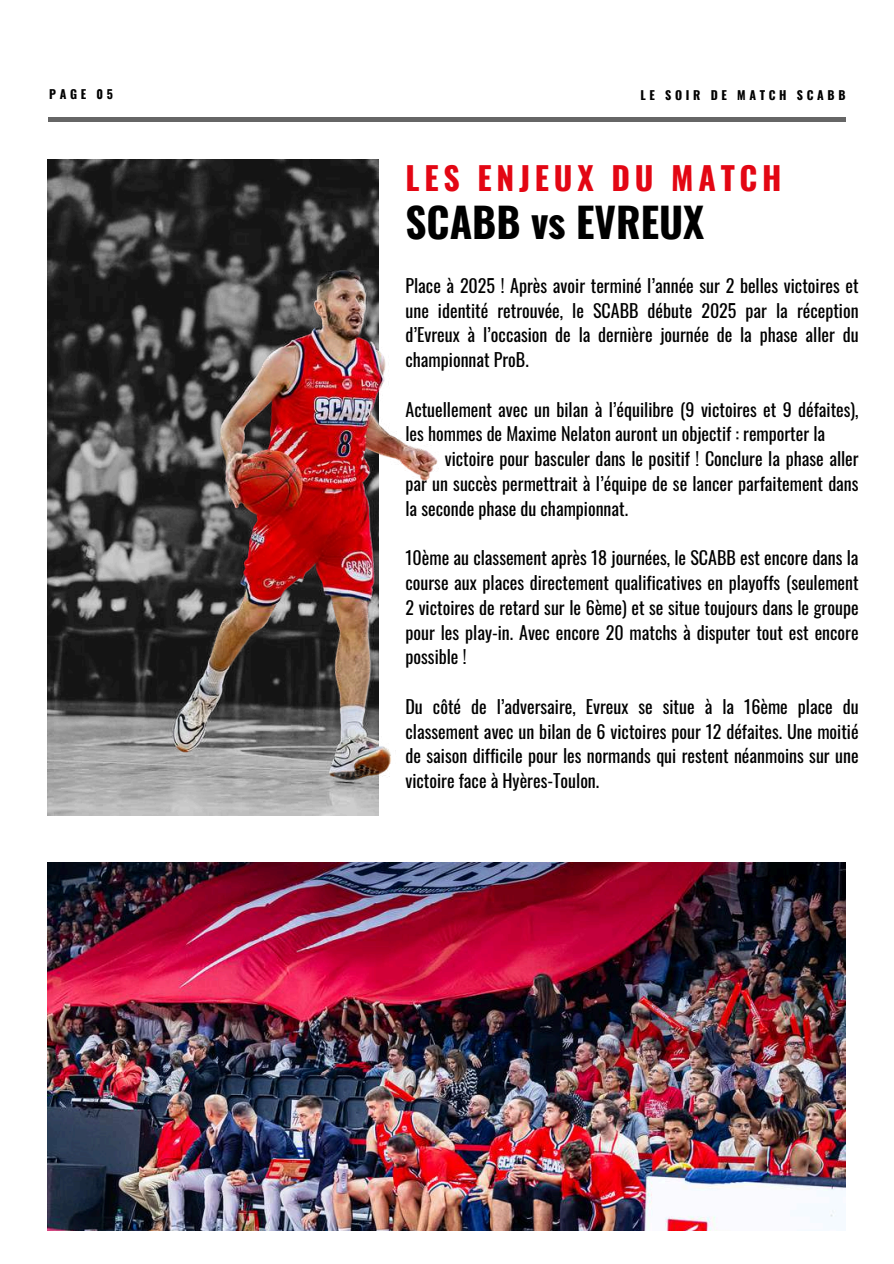
<style>
.page{position:relative;width:894px;height:1264px;background:#fff}
.page>*{position:absolute;margin:0;border:0;box-sizing:border-box;transform-origin:0 0}
.t1{font:700 40.95px "Oswald";color:#000}
.t2{font:700 31.8px "Oswald";letter-spacing:.15em;color:#e30613}
.t3{font:18px/24.8px "Oswald";color:#000;text-align:justify}
.t4{font:700 12.15px "Oswald";letter-spacing:.3em;color:#000}
</style>
<div class="page">
<hr style="left:48px;top:118px;width:796px;height:3px;background:#666">
<img style="left:48px;top:862px;width:796px;height:368px">
<img style="left:48px;top:159px;width:331px;height:76px">
<img style="left:48px;top:235px;width:390px;height:580px">
<p class="t4" style="left:49px;top:85px;width:65px">PAGE 05</p>
<p class="t4" style="left:640px;top:85px;width:206px">LE SOIR DE MATCH SCABB</p>
<h2 class="t2" style="left:405px;top:153px;width:377px">LES ENJEUX DU MATCH</h2>
<h1 class="t1" style="left:405px;top:190px;width:300px">SCABB vs EVREUX</h1>
<p class="t3" style="left:405px;top:272px;width:454px">Place à 2025 ! Après avoir terminé l’année sur 2 belles victoires et une identité retrouvée, le SCABB débute 2025 par la réception d’Evreux à l’occasion de la dernière journée de la phase aller du championnat ProB.</p>
<p class="t3" style="left:405px;top:396px;width:454px">Actuellement avec un bilan à l’équilibre (9 victoires et 9 défaites), les hommes de Maxime Nelaton auront un objectif : remporter la</p>
<p class="t3" style="left:405px;top:446px;width:454px;text-indent:39px">victoire pour basculer dans le positif ! Conclure la phase aller par un succès permettrait à l’équipe de se lancer parfaitement dans la seconde phase du championnat.</p>
<p class="t3" style="left:405px;top:545px;width:454px">10ème au classement après 18 journées, le SCABB est encore dans la course aux places directement qualificatives en playoffs (seulement 2 victoires de retard sur le 6ème) et se situe toujours dans le groupe pour les play-in. Avec encore 20 matchs à disputer tout est encore possible !</p>
<p class="t3" style="left:405px;top:693px;width:454px">Du côté de l’adversaire, Evreux se situe à la 16ème place du classement avec un bilan de 6 victoires pour 12 défaites. Une moitié de saison difficile pour les normands qui restent néanmoins sur une victoire face à Hyères-Toulon.</p>
</div>
